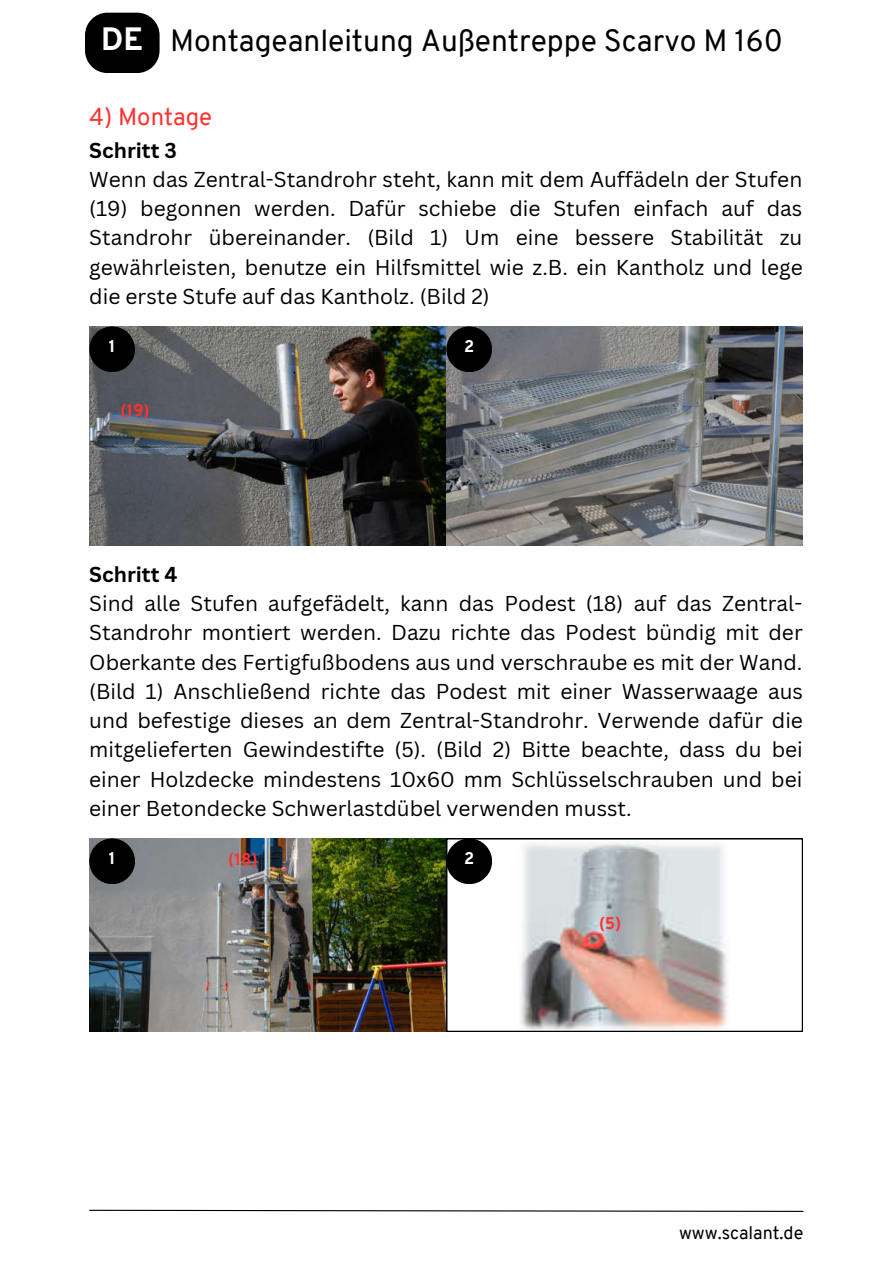
<style>
.page{position:relative;width:893px;height:1264px;background:#fff}
.page>*{position:absolute;margin:0;border:0;box-sizing:border-box;transform-origin:0 0}
.t1{font:30px "Overpass";color:#000}
.t2{font:24px "Overpass";color:#ff3131}
.t3{font:21px/29.2px "Canva Sans";color:#000;text-align:justify}
.t4{font:700 21px "Canva Sans";color:#000}
.t5{font:18px "Overpass";color:#000}
.t6{font:800 16.5px "Overpass";color:#ff3131}
.t7{font:800 16.5px "Overpass";color:#fff}
.s1{font-weight:800;font-size:31.5px;color:#fff}
</style>
<div class="page">
<svg style="left:89px;top:1209px;width:715px;height:3px"></svg>
<img style="left:89px;top:326px;width:713px;height:219px">
<img style="left:89px;top:838px;width:357px;height:193px">
<svg style="left:446px;top:838px;width:356px;height:193px"></svg>
<img style="left:518px;top:841px;width:212px;height:188px">
<div style="left:446px;top:326px;width:46px;height:46px;background:#000;border-radius:50%"></div>
<div style="left:89px;top:326px;width:46px;height:46px;background:#000;border-radius:50%"></div>
<div style="left:89px;top:838px;width:46px;height:46px;background:#000;border-radius:50%"></div>
<div style="left:446px;top:838px;width:46px;height:46px;background:#000;border-radius:50%"></div>
<div style="left:85px;top:13px;width:74px;height:60px;background:#000;border-radius:22px"></div>
<h1 class="t1" style="left:101px;top:20px;width:683px"><span class="s1">DE</span> Montageanleitung Außentreppe Scarvo M 160</h1>
<p class="t2" style="left:89px;top:100px;width:124px">4) Montage</p>
<p class="t4" style="left:89px;top:137px;width:89px">Schritt 3</p>
<p class="t3" style="left:89px;top:165px;width:715px">Wenn das Zentral-Standrohr steht, kann mit dem Auffädeln der Stufen (19) begonnen werden. Dafür schiebe die Stufen einfach auf das Standrohr übereinander. (Bild 1) Um eine bessere Stabilität zu gewährleisten, benutze ein Hilfsmittel wie z.B. ein Kantholz und lege die erste Stufe auf das Kantholz. (Bild 2)</p>
<p class="t7" style="left:109px;top:335px;width:8px">1</p>
<p class="t7" style="left:464px;top:335px;width:12px">2</p>
<p class="t6" style="left:120px;top:399px;width:31px">(19)</p>
<p class="t4" style="left:89px;top:561px;width:90px">Schritt 4</p>
<p class="t3" style="left:89px;top:589px;width:715px">Sind alle Stufen aufgefädelt, kann das Podest (18) auf das Zentral-Standrohr montiert werden. Dazu richte das Podest bündig mit der Oberkante des Fertigfußbodens aus und verschraube es mit der Wand. (Bild 1) Anschließend richte das Podest mit einer Wasserwaage aus und befestige dieses an dem Zentral-Standrohr. Verwende dafür die mitgelieferten Gewindestifte (5). (Bild 2) Bitte beachte, dass du bei einer Holzdecke mindestens 10x60 mm Schlüsselschrauben und bei einer Betondecke Schwerlastdübel verwenden musst.</p>
<p class="t7" style="left:109px;top:846px;width:8px">1</p>
<p class="t7" style="left:464px;top:846px;width:12px">2</p>
<p class="t6" style="left:228px;top:847px;width:31px">(18)</p>
<p class="t6" style="left:599px;top:911px;width:24px">(5)</p>
<p class="t5" style="left:679px;top:1220px;width:126px">www.scalant.de</p>
</div>
